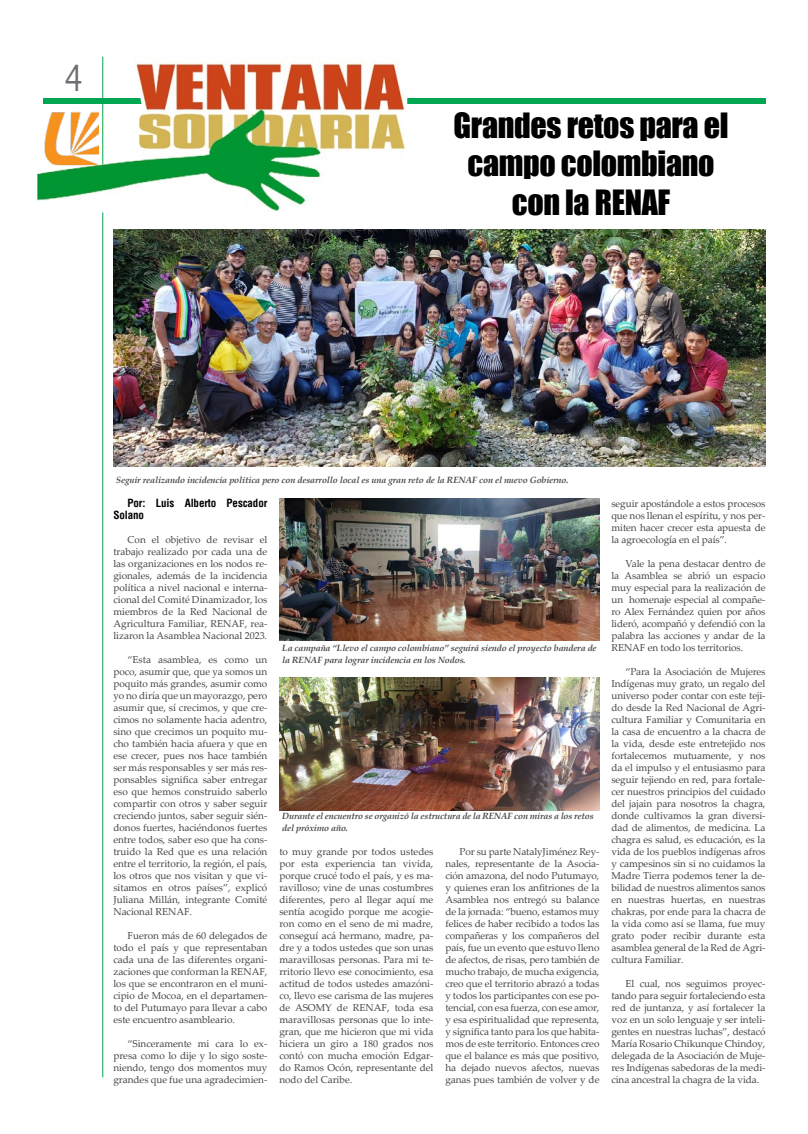
<style>
.page{position:relative;width:808px;height:1134px;background:#fff}
.page>*{position:absolute;margin:0;border:0;box-sizing:border-box;transform-origin:0 0}
.t1{font:300 condensed 40px "Abadi";color:#6d6e71}
.t2{font:32px/38.4px "Impact";letter-spacing:-.01em;color:#000;text-align:center}
.t3{font:700 condensed 11px/12px "Helvetica LT Std";letter-spacing:-.01em;color:#000}
.t4{font:10px/12px "Palatino Linotype";letter-spacing:-.01em;color:#464547;text-align:justify}
.t5{font:italic 700 9px/12px "Book Antiqua";letter-spacing:-.01em;color:#464547}
</style>
<div class="page">
<div style="left:43px;top:99px;width:722px;height:5px;background:#00a651"></div>
<hr style="left:102px;top:57px;width:1px;height:1020px;background:#00a651">
<img style="left:37px;top:56px;width:370px;height:156px">
<img style="left:113px;top:230px;width:652px;height:236px">
<img style="left:279px;top:499px;width:320px;height:142px">
<img style="left:279px;top:677px;width:320px;height:133px">
<h1 class="t1" style="left:64px;top:54px;width:20px">4</h1>
<h2 class="t2" style="left:454px;top:105px;width:276px">Grandes retos para el campo colombiano con la RENAF</h2>
<p class="t5" style="left:116px;top:474px;width:454px">Seguir realizando incidencia política pero con desarrollo local es una gran reto de la RENAF con el nuevo Gobierno.</p>
<p class="t3" style="left:113px;top:497px;width:155px;text-indent:14px">Por: Luis Alberto Pescador<br>Solano</p>
<p class="t4" style="left:113px;top:533px;width:156px;text-indent:14px">Con el objetivo de revisar el trabajo realizado por cada una de las organizaciones en los nodos re&shy;gionales, además de la incidencia política a nivel nacional e interna&shy;cional del Comité Dinamizador, los miembros de la Red Nacional de Agricultura Familiar, RENAF, rea&shy;lizaron la Asamblea Nacional 2023.</p>
<p class="t4" style="left:113px;top:653px;width:156px;text-indent:14px">“Esta asamblea, es como un poco, asumir que, que ya somos un poquito más grandes, asumir como yo no diría que un mayorazgo, pero asumir que, sí crecimos, y que cre&shy;cimos no solamente hacia adentro, sino que crecimos un poquito mu&shy;cho también hacia afuera y que en ese crecer, pues nos hace también ser más responsables y ser más res&shy;ponsables significa saber entregar eso que hemos construido saberlo compartir con otros y saber seguir creciendo juntos, saber seguir sién&shy;donos fuertes, haciéndonos fuertes entre todos, saber eso que ha cons&shy;truido la Red que es una relación entre el territorio, la región, el país, los otros que nos visitan y que vi&shy;sitamos en otros países”, explicó Juliana Millán, integrante Comité Nacional RENAF.</p>
<p class="t4" style="left:113px;top:929px;width:156px;text-indent:14px">Fueron más de 60 delegados de todo el país y que representaban cada una de las diferentes organi&shy;zaciones que conforman la RENAF, los que se encontraron en el muni&shy;cipio de Mocoa, en el departamen&shy;to del Putumayo para llevar a cabo este encuentro asambleario.</p>
<p class="t4" style="left:113px;top:1037px;width:156px;text-indent:14px">“Sinceramente mi cara lo ex&shy;presa como lo dije y lo sigo soste&shy;niendo, tengo dos momentos muy grandes que fue una agradecimien-</p>
<p class="t5" style="left:282px;top:642px;width:316px">La campaña “Llevo el campo colombiano” seguirá siendo el proyecto bandera de la RENAF para lograr incidencia en los Nodos.</p>
<p class="t5" style="left:282px;top:810px;width:313px">Durante el encuentro se organizó la estructura de la RENAF con miras a los retos del próximo año.</p>
<p class="t4" style="left:279px;top:845px;width:156px">to muy grande por todos ustedes por esta experiencia tan vivida, porque crucé todo el país, y es ma&shy;ravilloso; vine de unas costumbres diferentes, pero al llegar aquí me sentía acogido porque me acogie&shy;ron como en el seno de mi madre, conseguí acá hermano, madre, pa&shy;dre y a todos ustedes que son unas maravillosas personas. Para mi te&shy;rritorio llevo ese conocimiento, esa actitud de todos ustedes amazóni&shy;co, llevo ese carisma de las mujeres de ASOMY de RENAF, toda esa maravillosas personas que lo inte&shy;gran, que me hicieron que mi vida hiciera un giro a 180 grados nos contó con mucha emoción Edgar&shy;do Ramos Ocón, representante del nodo del Caribe.</p>
<p class="t4" style="left:445px;top:845px;width:156px;text-indent:14px">Por su parte NatalyJiménez Rey&shy;nales, representante de la Asocia&shy;ción amazona, del nodo Putumayo, y quienes eran los anfitriones de la Asamblea nos entregó su balance de la jornada: “bueno, estamos muy felices de haber recibido a todos las compañeras y los compañeros del país, fue un evento que estuvo lleno de afectos, de risas, pero también de mucho trabajo, de mucha exigencia, creo que el territorio abrazó a todas y todos los participantes con ese po&shy;tencial, con esa fuerza, con ese amor, y esa espiritualidad que representa, y significa tanto para los que habita&shy;mos de este territorio. Entonces creo que el balance es más que positivo, ha dejado nuevos afectos, nuevas ganas pues también de volver y de</p>
<p class="t4" style="left:611px;top:497px;width:155px">seguir apostándole a estos procesos que nos llenan el espíritu, y nos per&shy;miten hacer crecer esta apuesta de la agroecología en el país”.</p>
<p class="t4" style="left:611px;top:557px;width:156px;text-indent:14px">Vale la pena destacar dentro de la Asamblea se abrió un espacio muy especial para la realización de un homenaje especial al compañe&shy;ro Alex Fernández quien por años lideró, acompañó y defendió con la palabra las acciones y andar de la RENAF en todo los territorios.</p>
<p class="t4" style="left:611px;top:665px;width:156px;text-indent:14px">“Para la Asociación de Mujeres Indígenas muy grato, un regalo del universo poder contar con este teji&shy;do desde la Red Nacional de Agri&shy;cultura Familiar y Comunitaria en la casa de encuentro a la chacra de la vida, desde este entretejido nos fortalecemos mutuamente, y nos da el impulso y el entusiasmo para seguir tejiendo en red, para fortale&shy;cer nuestros principios del cuidado del jajain para nosotros la chagra, donde cultivamos la gran diversi&shy;dad de alimentos, de medicina. La chagra es salud, es educación, es la vida de los pueblos indígenas afros y campesinos sin si no cuidamos la Madre Tierra podemos tener la de&shy;bilidad de nuestros alimentos sanos en nuestras huertas, en nuestras chakras, por ende para la chacra de la vida como así se llama, fue muy grato poder recibir durante esta asamblea general de la Red de Agri&shy;cultura Familiar.</p>
<p class="t4" style="left:611px;top:977px;width:156px;text-indent:14px">El cual, nos seguimos proyec&shy;tando para seguir fortaleciendo esta red de juntanza, y así fortalecer la voz en un solo lenguaje y ser inteli&shy;gentes en nuestras luchas”, destacó María Rosario Chikunque Chindoy, delegada de la Asociación de Muje&shy;res Indígenas sabedoras de la medi&shy;cina ancestral la chagra de la vida.</p>
</div>
